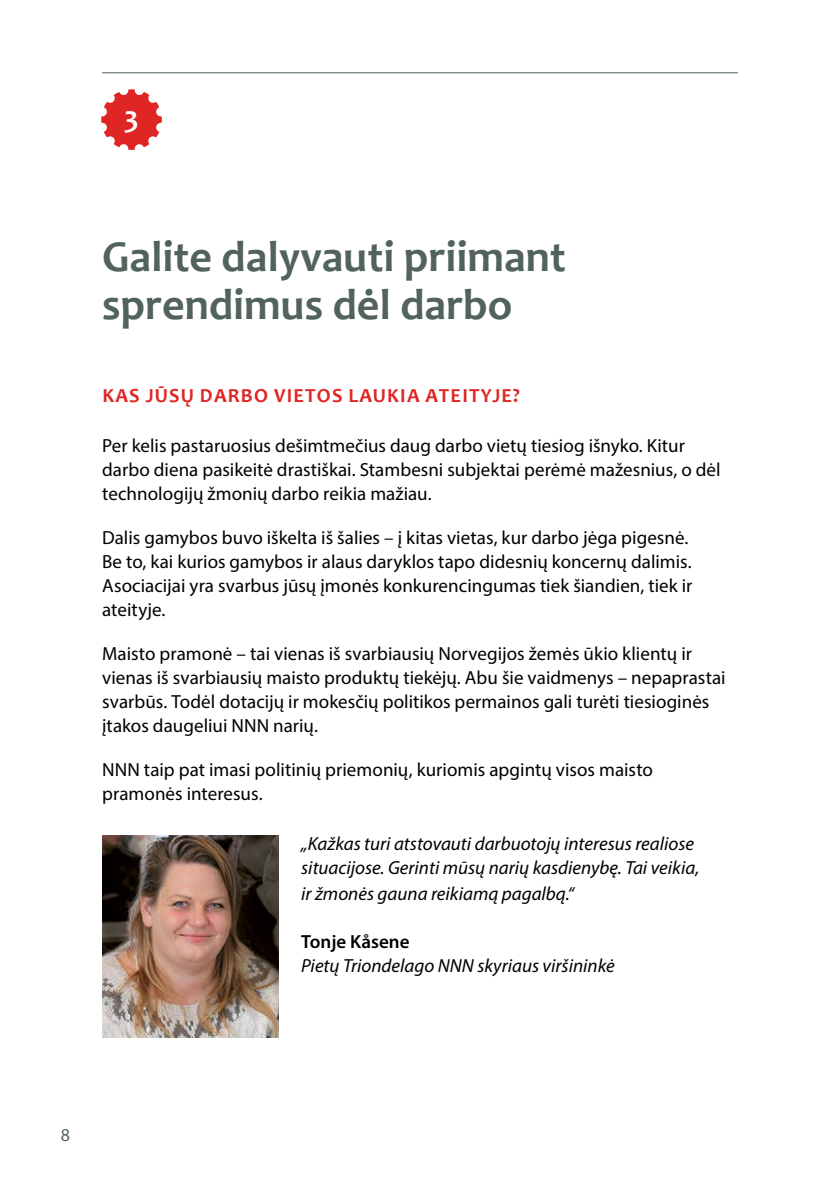
<style>
.page{position:relative;width:840px;height:1191px;background:#fff}
.page>*{position:absolute;margin:0;border:0;box-sizing:border-box;transform-origin:0 0}
.t1{font:700 44px/48px "Candara";color:#51625f}
.t2{font:700 30.8px "Candara";color:#fff}
.t3{font:700 20px "Candara";letter-spacing:.06em;color:#df2625}
.t4{font:19px/24px "Myriad Pro";color:#000}
.t5{font:italic 19px/24px "Myriad Pro";color:#000}
.t6{font:600 19px "Myriad Pro";color:#000}
.t7{font:18px "Myriad Pro";color:#51625f}
</style>
<div class="page">
<hr style="left:102px;top:72px;width:635px;height:1px;background:#51625f">
<img style="left:102px;top:836px;width:176px;height:201px">
<svg style="left:101px;top:89px;width:61px;height:61px"></svg>
<div style="left:117px;top:106px;width:31px;height:32px;background:#df2625;border-radius:50%"></div>
<h2 class="t2" style="left:124px;top:98px;width:16px">3</h2>
<h1 class="t1" style="left:102px;top:232px;width:465px">Galite dalyvauti priimant sprendimus dėl darbo</h1>
<p class="t3" style="left:102px;top:382px;width:419px">KAS JŪSŲ DARBO VIETOS LAUKIA ATEITYJE?</p>
<p class="t4" style="left:102px;top:433px;width:619px">Per kelis pastaruosius dešimtmečius daug darbo vietų tiesiog išnyko. Kitur darbo diena pasikeitė drastiškai. Stambesni subjektai perėmė mažesnius, o dėl technologijų žmonių darbo reikia mažiau.</p>
<p class="t4" style="left:102px;top:525px;width:591px">Dalis gamybos buvo iškelta iš šalies – į kitas vietas, kur darbo jėga pigesnė.<br>Be to, kai kurios gamybos ir alaus daryklos tapo didesnių koncernų dalimis.<br>Asociacijai yra svarbus jūsų įmonės konkurencingumas tiek šiandien, tiek ir ateityje.</p>
<p class="t4" style="left:102px;top:641px;width:624px">Maisto pramonė – tai vienas iš svarbiausių Norvegijos žemės ūkio klientų ir vienas iš svarbiausių maisto produktų tiekėjų. Abu šie vaidmenys – nepaprastai svarbūs. Todėl dotacijų ir mokesčių politikos permainos gali turėti tiesioginės įtakos daugeliui NNN narių.</p>
<p class="t4" style="left:102px;top:757px;width:552px">NNN taip pat imasi politinių priemonių, kuriomis apgintų visos maisto pramonės interesus.</p>
<p class="t5" style="left:301px;top:831px;width:399px">„Kažkas turi atstovauti darbuotojų interesus realiose situacijose. Gerinti mūsų narių kasdienybę. Tai veikia,</p>
<p class="t5" style="left:301px;top:881px;width:274px">ir žmonės gauna reikiamą pagalbą.“</p>
<p class="t6" style="left:301px;top:929px;width:110px">Tonje Kåsene</p>
<p class="t5" style="left:301px;top:953px;width:315px">Pietų Triondelago NNN skyriaus viršininkė</p>
<p class="t7" style="left:61px;top:1123px;width:11px">8</p>
</div>
